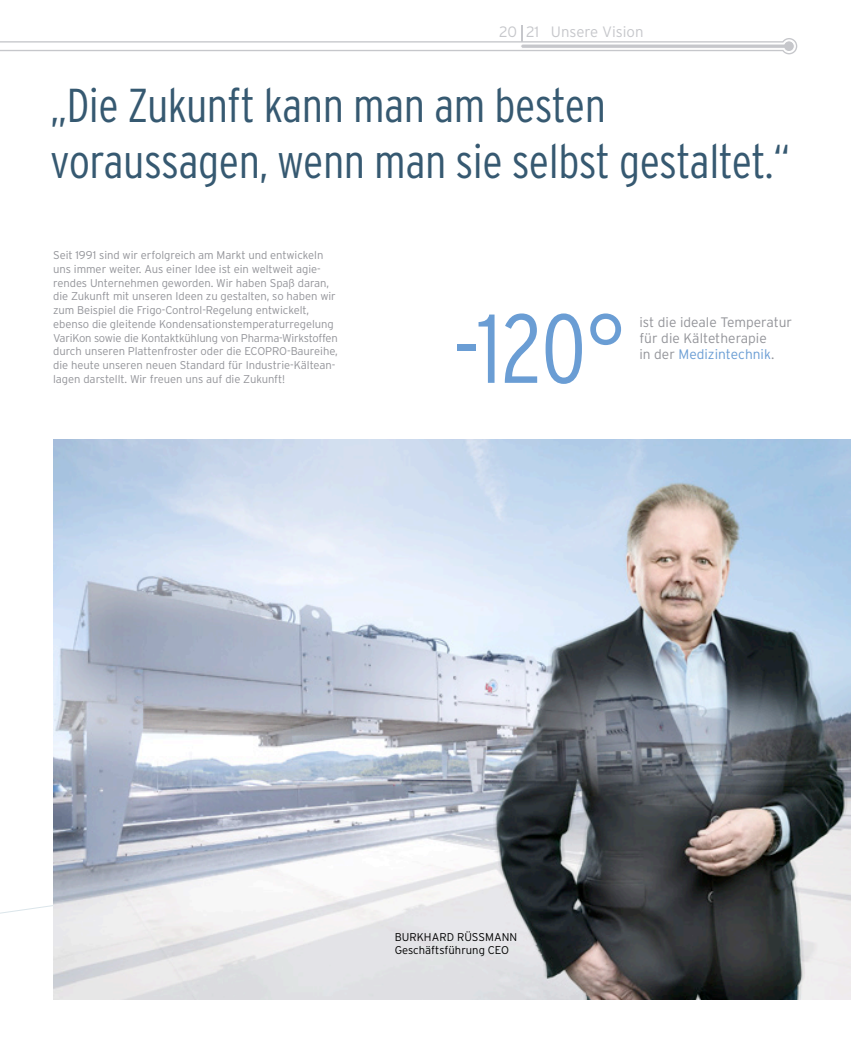
<style>
.page{position:relative;width:851px;height:1053px;background:#fff}
.page>*{position:absolute;margin:0;border:0;box-sizing:border-box;transform-origin:0 0}
.t1{font:300 97.5px "Interstate Condensed";color:#6a9dd4}
.t2{font:300 47.5px/56.2px "Interstate Condensed";letter-spacing:-.01em;color:#365971}
.t3{font:300 15px "Interstate";color:#c6c7cb}
.t4{font:300 13.75px/16.2px "Interstate";color:#939499}
.t5{font:300 11.25px/13.8px "Interstate";letter-spacing:-.005em;color:#939499}
.t6{font:300 11.25px/13.5px "Interstate";color:#000}
.s1{color:#6a9dd4}
</style>
<div class="page">
<svg style="left:0;top:905px;width:61px;height:95px"></svg>
<img style="left:53px;top:439px;width:797px;height:560px">
<svg style="left:0;top:25px;width:797px;height:29px"></svg>
<h3 class="t3" style="left:499px;top:23px;width:146px">20 21 Unsere Vision</h3>
<h2 class="t2" style="left:50px;top:76px;width:741px">„Die Zukunft kann man am besten voraussagen, wenn man sie selbst gestaltet.“</h2>
<p class="t5" style="left:53px;top:248px;width:286px">Seit 1991 sind wir erfolgreich am Markt und entwickeln uns immer weiter. Aus einer Idee ist ein weltweit agie&shy;rendes Unternehmen geworden. Wir haben Spaß daran, die Zukunft mit unseren Ideen zu gestalten, so haben wir zum Beispiel die Frigo-Control-Regelung entwickelt, ebenso die gleitende Kondensationstemperaturregelung VariKon sowie die Kontaktkühlung von Pharma-Wirkstoffen durch unseren Plattenfroster oder die ECOPRO-Baureihe, die heute unseren neuen Standard für Industrie-Kältean&shy;lagen darstellt. Wir freuen uns auf die Zukunft!</p>
<h1 class="t1" style="left:453px;top:293px;width:173px">-120°</h1>
<p class="t4" style="left:639px;top:314px;width:154px">ist die ideale Temperatur für die Kältetherapie<br>in der <span class="s1">Medizintechnik</span>.</p>
<p class="t6" style="left:394px;top:929px;width:124px">BURKHARD RÜSSMANN<br>Geschäftsführung CEO</p>
</div>
